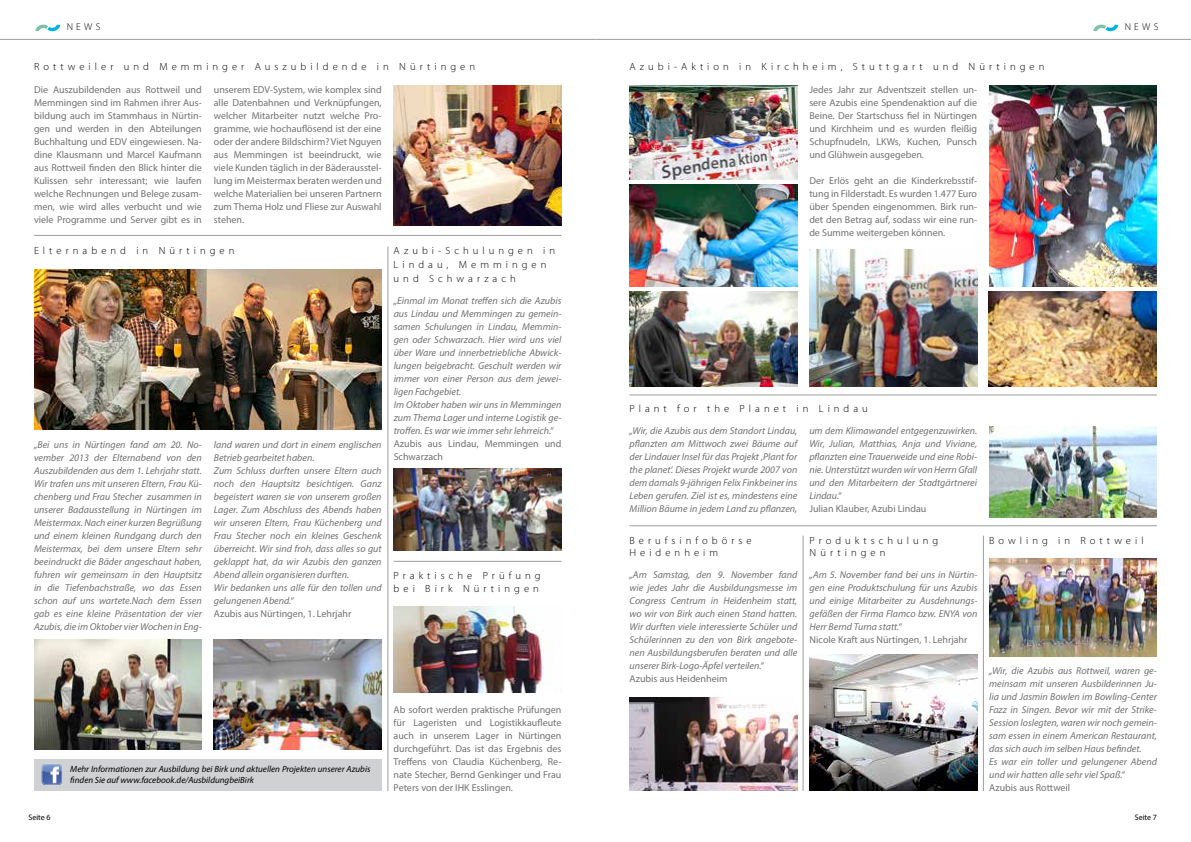
<style>
.page{position:relative;width:1191px;height:842px;background:#fff}
.page>*{position:absolute;margin:0;border:0;box-sizing:border-box;transform-origin:0 0}
.t1{font:300 10.4px/12.3px "Myriad Pro";letter-spacing:.38em;color:#000}
.t2{font:italic 10px/13px "Myriad Pro";color:#707172;text-align:justify}
.t3{font:10px/13px "Myriad Pro";color:#707172;text-align:justify}
.t4{font:300 10px "Myriad Pro";letter-spacing:.325em;color:#000}
.t5{font:italic 9px/10.5px "Myriad Pro";color:#000}
.t6{font:8px "Myriad Pro";color:#000}
</style>
<div class="page">
<svg style="left:35px;top:24px;width:25px;height:8px"></svg>
<svg style="left:1093px;top:24px;width:25px;height:8px"></svg>
<hr style="left:0;top:39px;width:595px;height:1px;background:#9c9e9f">
<hr style="left:595px;top:39px;width:596px;height:1px;background:#9c9e9f">
<img style="left:394px;top:85px;width:167px;height:141px">
<hr style="left:34px;top:235px;width:527px;height:1px;background:#9c9e9f">
<hr style="left:629px;top:525px;width:528px;height:1px;background:#9c9e9f">
<hr style="left:983px;top:536px;width:1px;height:255px;background:#9c9e9f">
<hr style="left:803px;top:536px;width:1px;height:255px;background:#9c9e9f">
<hr style="left:629px;top:395px;width:528px;height:1px;background:#9c9e9f">
<hr style="left:394px;top:561px;width:167px;height:1px;background:#9c9e9f">
<hr style="left:387px;top:247px;width:1px;height:544px;background:#9c9e9f">
<img style="left:394px;top:469px;width:167px;height:82px">
<img style="left:394px;top:607px;width:159px;height:86px">
<img style="left:989px;top:427px;width:168px;height:90px">
<img style="left:214px;top:640px;width:168px;height:109px">
<img style="left:34px;top:269px;width:348px;height:161px">
<img style="left:34px;top:640px;width:168px;height:109px">
<img style="left:809px;top:249px;width:168px;height:137px">
<img style="left:989px;top:292px;width:167px;height:94px">
<img style="left:629px;top:85px;width:168px;height:94px">
<img style="left:629px;top:184px;width:168px;height:102px">
<img style="left:629px;top:292px;width:168px;height:94px">
<img style="left:989px;top:559px;width:168px;height:97px">
<img style="left:629px;top:697px;width:168px;height:94px">
<img style="left:809px;top:655px;width:168px;height:136px">
<img style="left:989px;top:85px;width:168px;height:201px">
<div style="left:34px;top:759px;width:348px;height:31px;background:#d0d1d2"></div>
<img style="left:41px;top:764px;width:21px;height:21px">
<p class="t4" style="left:67px;top:22px;width:35px">News</p>
<p class="t4" style="left:1124px;top:22px;width:35px">News</p>
<p class="t1" style="left:34px;top:61px;width:442px">R ottweiler und Memminger Auszubildende in Nürtingen</p>
<p class="t1" style="left:629px;top:61px;width:416px">Azubi-Aktion in Kirchheim, Stuttgart und Nürtingen</p>
<p class="t3" style="left:34px;top:83px;width:169px">Die Auszubildenden aus Rottweil und Memmingen sind im Rahmen ihrer Aus&shy;bildung auch im Stammhaus in Nürtin&shy;gen und werden in den Abteilungen Buchhaltung und EDV eingewiesen. Na&shy;dine Klausmann und Marcel Kaufmann aus Rottweil finden den Blick hinter die Kulissen sehr interessant; wie laufen welche Rechnungen und Belege zusam&shy;men, wie wird alles verbucht und wie viele Programme und Server gibt es in</p>
<p class="t3" style="left:214px;top:83px;width:169px">unserem EDV-System, wie komplex sind alle Datenbahnen und Verknüpfungen, welcher Mitarbeiter nutzt welche Pro&shy;gramme, wie hochauflösend ist der eine oder der andere Bildschirm? Viet Nguyen aus Memmingen ist beeindruckt, wie viele Kunden täglich in der Bäderausstel&shy;lung im Meistermax beraten werden und welche Materialien bei unseren Partnern zum Thema Holz und Fliese zur Auswahl stehen.</p>
<p class="t1" style="left:34px;top:245px;width:202px">E lternabend in Nürtingen</p>
<p class="t2" style="left:34px;top:438px;width:169px">„Bei uns in Nürtingen fand am 20. No&shy;vember 2013 der Elternabend von den Auszubildenden aus dem 1. Lehrjahr statt.<br>Wir trafen uns mit unseren Eltern, Frau Kü&shy;chenberg und Frau Stecher zusammen in unserer Badausstellung in Nürtingen im Meistermax. Nach einer kurzen Begrüßung und einem kleinen Rundgang durch den Meistermax, bei dem unsere Eltern sehr beeindruckt die Bäder angeschaut haben, fuhren wir gemeinsam in den Hauptsitz in die Tiefenbachstraße, wo das Essen schon auf uns wartete.Nach dem Essen gab es eine kleine Präsentation der vier Azubis, die im Oktober vier Wochen in Eng-</p>
<p class="t2" style="left:214px;top:438px;width:169px;text-align:left">land waren und dort in einem englischen Betrieb gearbeitet haben.<br>Zum Schluss durften unsere Eltern auch noch den Hauptsitz besichtigen. Ganz begeistert waren sie von unserem großen Lager. Zum Abschluss des Abends haben wir unseren Eltern, Frau Küchenberg und Frau Stecher noch ein kleines Geschenk überreicht. Wir sind froh, dass alles so gut geklappt hat, da wir Azubis den ganzen Abend allein organisieren durften.<br>Wir bedanken uns alle für den tollen und gelungenen Abend.“</p>
<p class="t3" style="left:214px;top:607px;width:139px">Azubis aus Nürtingen, 1. Lehrjahr</p>
<p class="t1" style="left:394px;top:244px;width:163px;line-height:14px">Azubi-Schulungen in<br>Lindau, Memmingen und Schwarzach</p>
<p class="t2" style="left:394px;top:294px;width:169px;text-align:left">„Einmal im Monat treffen sich die Azubis aus Lindau und Memmingen zu gemein&shy;samen Schulungen in Lindau, Memmin&shy;gen oder Schwarzach. Hier wird uns viel über Ware und innerbetriebliche Abwick&shy;lungen beigebracht. Geschult werden wir immer von einer Person aus dem jewei&shy;ligen Fachgebiet.<br>Im Oktober haben wir uns in Memmingen zum Thema Lager und interne Logistik ge&shy;troffen. Es war wie immer sehr lehrreich.“</p>
<p class="t3" style="left:394px;top:437px;width:169px">Azubis aus Lindau, Memmingen und<br>Schwarzach</p>
<p class="t1" style="left:394px;top:570px;width:149px">Praktische Prüfung bei Birk Nürtingen</p>
<p class="t5" style="left:70px;top:764px;width:302px">Mehr Informationen zur Ausbildung bei Birk und aktuellen Projekten unserer Azubis finden Sie auf www.facebook.de/AusbildungbeiBirk</p>
<p class="t3" style="left:394px;top:703px;width:169px">Ab sofort werden praktische Prüfungen für Lageristen und Logistikkaufleute auch in unserem Lager in Nürtingen durchgeführt. Das ist das Ergebnis des Treffens von Claudia Küchenberg, Re&shy;nate Stecher, Bernd Genkinger und Frau Peters von der IHK Esslingen.</p>
<p class="t3" style="left:809px;top:83px;width:169px">Jedes Jahr zur Adventszeit stellen un&shy;sere Azubis eine Spendenaktion auf die Beine. Der Startschuss fiel in Nürtingen und Kirchheim und es wurden fleißig Schupfnudeln, LKWs, Kuchen, Punsch und Glühwein ausgegeben.</p>
<p class="t3" style="left:809px;top:174px;width:169px">Der Erlös geht an die Kinderkrebsstif&shy;tung in Filderstadt. Es wurden 1.477 Euro über Spenden eingenommen. Birk run&shy;det den Betrag auf, sodass wir eine run&shy;de Summe weitergeben können.</p>
<p class="t1" style="left:629px;top:402px;width:240px">Plant for the Planet in Lindau</p>
<p class="t2" style="left:629px;top:424px;width:169px">„Wir, die Azubis aus dem Standort Lindau, pflanzten am Mittwoch zwei Bäume auf der Lindauer Insel für das Projekt ,Plant for the planet‘. Dieses Projekt wurde 2007 von dem damals 9-jährigen Felix Finkbeiner ins Leben gerufen. Ziel ist es, mindestens eine Million Bäume in jedem Land zu pflanzen,</p>
<p class="t2" style="left:809px;top:424px;width:169px">um dem Klimawandel entgegenzuwirken.<br>Wir, Julian, Matthias, Anja und Viviane, pflanzten eine Trauerweide und eine Robi&shy;nie. Unterstützt wurden wir von Herrn Gfall und den Mitarbeitern der Stadtgärtnerei Lindau.“</p>
<p class="t3" style="left:809px;top:502px;width:119px">Julian Klauber, Azubi Lindau</p>
<p class="t1" style="left:629px;top:534px;width:124px">Berufsinfobörse<br>Heidenheim</p>
<p class="t1" style="left:809px;top:534px;width:130px">Produktschulung<br>Nürtingen</p>
<p class="t1" style="left:989px;top:534px;width:156px">Bowling in R ottweil</p>
<p class="t2" style="left:629px;top:568px;width:169px">„Am Samstag, den 9. November fand wie jedes Jahr die Ausbildungsmesse im Congress Centrum in Heidenheim statt, wo wir von Birk auch einen Stand hatten.<br>Wir durften viele interessierte Schüler und Schülerinnen zu den von Birk angebote&shy;nen Ausbildungsberufen beraten und alle unserer Birk-Logo-Äpfel verteilen.“</p>
<p class="t3" style="left:629px;top:672px;width:99px">Azubis aus Heidenheim</p>
<p class="t2" style="left:809px;top:568px;width:169px">„Am 5. November fand bei uns in Nürtin&shy;gen eine Produktschulung für uns Azubis und einige Mitarbeiter zu Ausdehnungs&shy;gefäßen der Firma Flamco bzw. ENYA von Herr Bernd Turna statt.“</p>
<p class="t3" style="left:809px;top:633px;width:159px">Nicole Kraft aus Nürtingen, 1. Lehrjahr</p>
<p class="t2" style="left:989px;top:664px;width:169px;text-align:left">„Wir, die Azubis aus Rottweil, waren ge&shy;meinsam mit unseren Ausbilderinnen Ju&shy;lia und Jasmin Bowlen im Bowling-Center Fazz in Singen. Bevor wir mit der Strike-Session loslegten, waren wir noch gemein&shy;sam essen in einem American Restaurant, das sich auch im selben Haus befindet.<br>Es war ein toller und gelungener Abend und wir hatten alle sehr viel Spaß.“</p>
<p class="t3" style="left:989px;top:781px;width:83px">Azubis aus Rottweil</p>
<p class="t6" style="left:28px;top:812px;width:24px">Seite 6</p>
<p class="t6" style="left:1134px;top:812px;width:24px">Seite 7</p>
</div>
